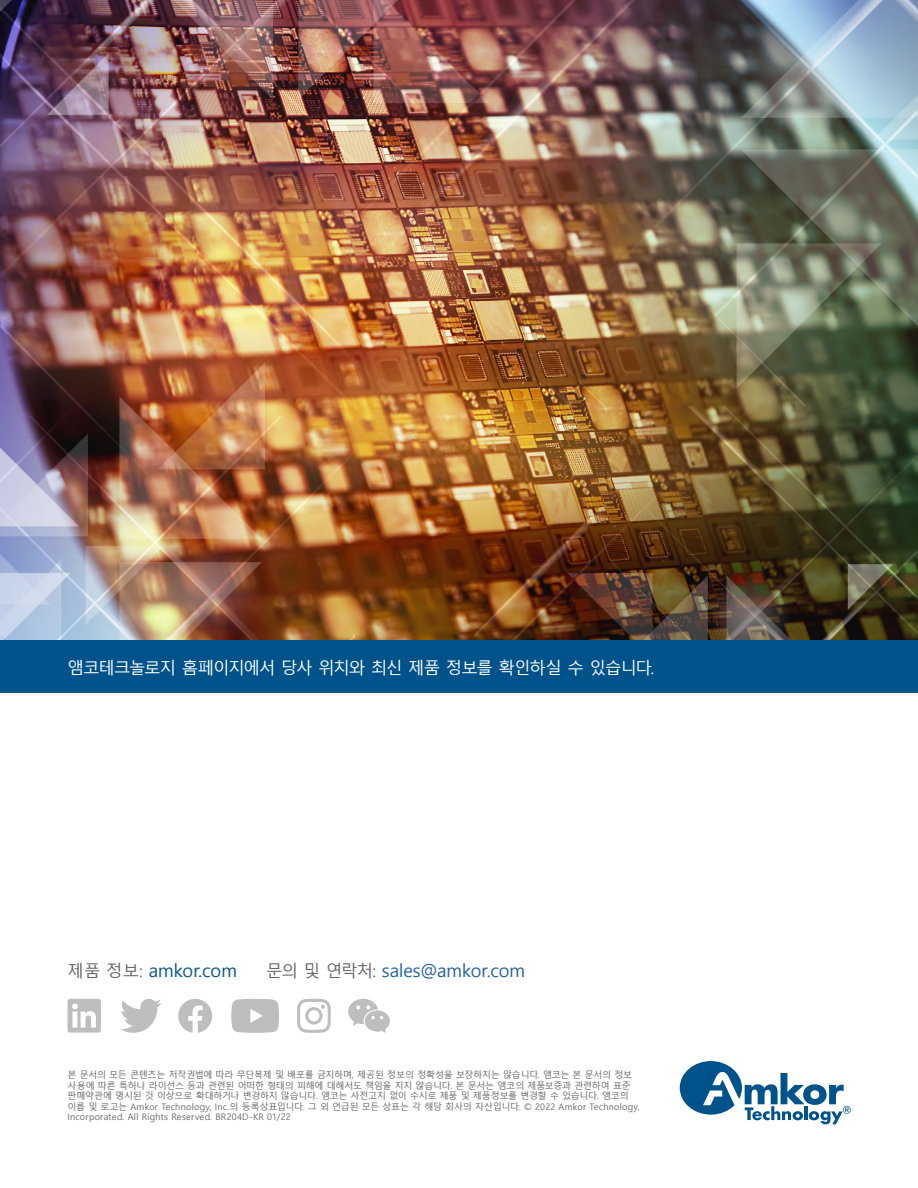
<style>
.page{position:relative;width:918px;height:1188px;background:#fff}
.page>*{position:absolute;margin:0;border:0;box-sizing:border-box;transform-origin:0 0}
.t1{font:18px "Malgun Gothic";letter-spacing:-.005em;color:#215e9e}
.t2{font:18px "Malgun Gothic";color:#00528a}
.t3{font:16.5px "Malgun Gothic";letter-spacing:-.065em;color:#fff}
.t4{font:9px/10.5px "Malgun Gothic";letter-spacing:-.02em;color:#636466}
.s1{font-size:16.5px;color:#636466}
</style>
<div class="page">
<svg style="left:680px;top:1061px;width:171px;height:63px"></svg>
<div style="left:0;top:639px;width:918px;height:54px;background:#00528a"></div>
<img style="left:0;top:0;width:918px;height:639px">
<svg style="left:178px;top:999px;width:34px;height:34px"></svg>
<svg style="left:231px;top:999px;width:48px;height:34px;background:#c4c5c7"></svg>
<svg style="left:67px;top:999px;width:34px;height:34px"></svg>
<svg style="left:120px;top:999px;width:41px;height:34px"></svg>
<svg style="left:348px;top:999px;width:42px;height:34px"></svg>
<svg style="left:297px;top:999px;width:34px;height:34px"></svg>
<h2 class="t3" style="left:68px;top:659px;width:588px">앰코테크놀로지 홈페이지에서 당사 위치와 최신 제품 정보를 확인하실 수 있습니다.</h2>
<h1 class="t2" style="left:68px;top:960px;width:171px"><span class="s1">제품 정보:</span> amkor.com</h1>
<h1 class="t1" style="left:266px;top:960px;width:261px"><span class="s1">문의 및 연락처:</span> sales@amkor.com</h1>
<p class="t4" style="left:68px;top:1070px;width:574px">본 문서의 모든 콘텐츠는 저작권법에 따라 무단복제 및 배포를 금지하며, 제공된 정보의 정확성을 보장하지는 않습니다. 앰코는 본 문서의 정보 사용에 따른 특허나 라이선스 등과 관련된 어떠한 형태의 피해에 대해서도 책임을 지지 않습니다. 본 문서는 앰코의 제품보증과 관련하여 표준 판매약관에 명시된 것 이상으로 확대하거나 변경하지 않습니다. 앰코는 사전고지 없이 수시로 제품 및 제품정보를 변경할 수 있습니다. 앰코의 이름 및 로고는 Amkor Technology, Inc.의 등록상표입니다. 그 외 언급된 모든 상표는 각 해당 회사의 자산입니다. © 2022 Amkor Technology, Incorporated. All Rights Reserved. BR204D-KR 01/22</p>
</div>
